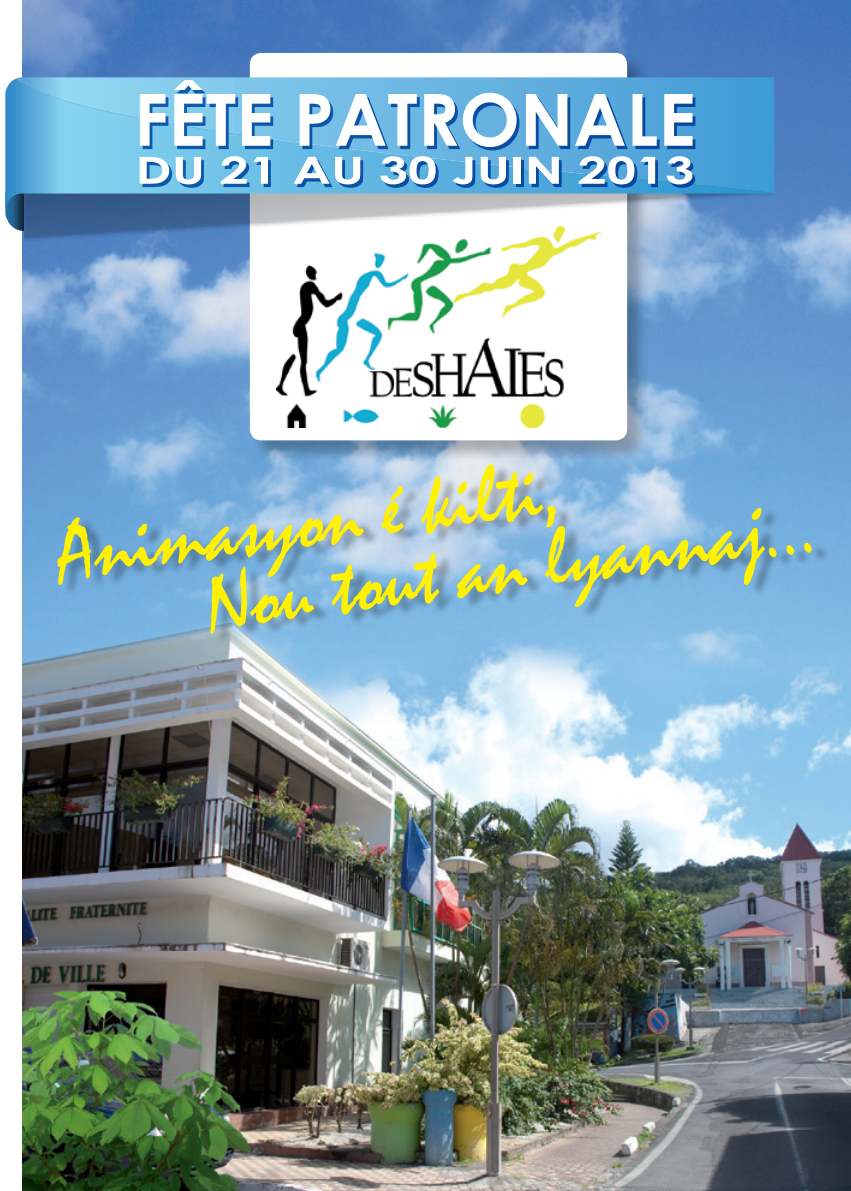
<style>
.page{position:relative;width:851px;height:1191px;background:#fff}
.page>*{position:absolute;margin:0;border:0;box-sizing:border-box;transform-origin:0 0}
.t1{font:84px/68px "Mistral";color:#fff101}
.t2{font:700 72px "Century Gothic";color:#fff}
.t3{font:700 37.4px "Century Gothic";color:#fff;scale:1.39 1}
</style>
<div class="page">
<img style="left:23px;top:0;width:827px;height:1191px">
<div style="left:250px;top:53px;width:399px;height:409px;background:#231f20;opacity:.3"></div>
<div style="left:250px;top:53px;width:377px;height:387px;background:#fff;border-radius:11px"></div>
<img style="left:277px;top:242px;width:307px;height:185px">
<div style="left:63px;top:464px;width:766px;height:181px;background:#231f20;opacity:.3"></div>
<svg style="left:5px;top:209px;width:19px;height:23px"></svg>
<svg style="left:24px;top:209px;width:748px;height:33px"></svg>
<svg style="left:5px;top:78px;width:769px;height:131px;background:#7c97b3"></svg>
<svg style="left:17px;top:77px;width:757px;height:116px;background:#65b6e1"></svg>
<p class="t2" style="left:134px;top:74px;width:563px">FÊTE PATRONALE</p>
<p class="t3" style="left:135px;top:147px;width:403px">DU 21 AU 30 JUIN 2013</p>
<p class="t1" style="left:194px;top:503px;width:615px;text-indent:-142px;rotate:-7deg">Animasyon é kilti,<br>Nou tout an lyannaj...</p>
</div>
